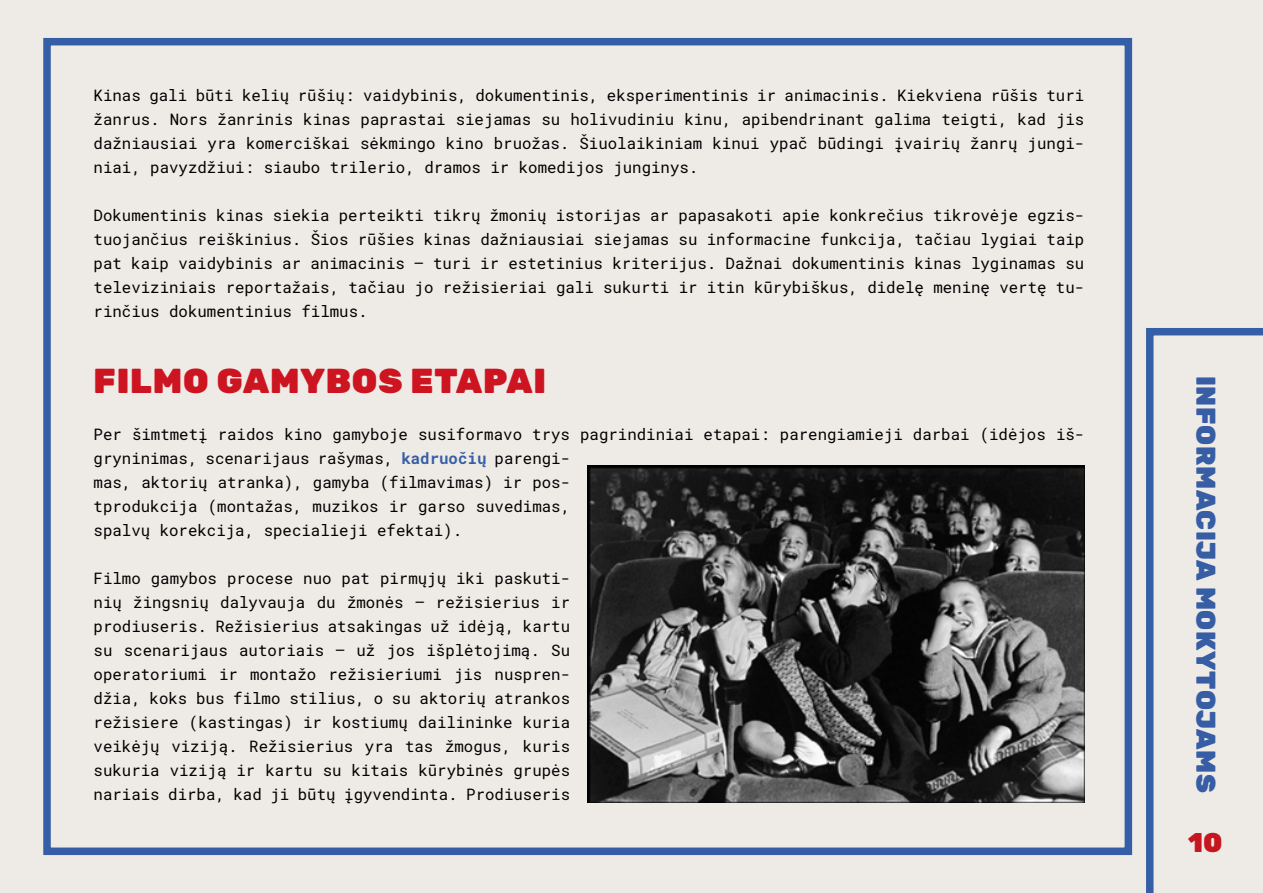
<style>
.page{position:relative;width:1263px;height:893px;background:#eeebe6}
.page>*{position:absolute;margin:0;border:0;box-sizing:border-box;transform-origin:0 0}
.poskyris{font:900 34.5px "Rubik";letter-spacing:.025em;color:#cd1421}
.poskyris-2{font:900 27px "Rubik";letter-spacing:.025em;color:#375ea5}
.myriadinis_10_pt_tek{font:900 27px "Rubik";color:#c61620}
.tekstas{font:15.75px/24px "Roboto Mono";color:#000;text-align:justify}
.s1{font-weight:700;color:#375ea5}
</style>
<div class="page">
<img style="left:588px;top:465px;width:496px;height:337px">
<div style="left:43px;top:38px;width:1089px;height:817px;border:8px solid #345ea5"></div>
<svg style="left:1146px;top:328px;width:117px;height:565px"></svg>
<p class="tekstas" style="left:94px;top:83px;width:992px">Kinas gali būti kelių rūšių: vaidybinis, dokumentinis, eksperimentinis ir animacinis. Kiekviena rūšis turi žanrus. Nors žanrinis kinas paprastai siejamas su holivudiniu kinu, apibendrinant galima teigti, kad jis dažniausiai yra komerciškai sėkmingo kino bruožas. Šiuolaikiniam kinui ypač būdingi įvairių žanrų jungi&shy;niai, pavyzdžiui: siaubo trilerio, dramos ir komedijos junginys.</p>
<p class="tekstas" style="left:94px;top:203px;width:992px">Dokumentinis kinas siekia perteikti tikrų žmonių istorijas ar papasakoti apie konkrečius tikrovėje egzis&shy;tuojančius reiškinius. Šios rūšies kinas dažniausiai siejamas su informacine funkcija, tačiau lygiai taip pat kaip vaidybinis ar animacinis – turi ir estetinius kriterijus. Dažnai dokumentinis kinas lyginamas su televiziniais reportažais, tačiau jo režisieriai gali sukurti ir itin kūrybiškus, didelę meninę vertę tu&shy;rinčius dokumentinius filmus.</p>
<p class="poskyris" style="left:94px;top:360px;width:454px">FILMO GAMYBOS ETAPAI</p>
<p class="tekstas" style="left:94px;top:422px;width:992px;text-align:left">Per šimtmetį raidos kino gamyboje susiformavo trys pagrindiniai etapai: parengiamieji darbai (idėjos iš&shy;gryninimas, scenarijaus rašymas, <span class="s1">kadruočių</span> parengi-<br>mas, aktorių atranka), gamyba (filmavimas) ir pos-<br>tprodukcija (montažas, muzikos ir garso suvedimas,<br>spalvų korekcija, specialieji efektai).</p>
<p class="tekstas" style="left:94px;top:566px;width:478px">Filmo gamybos procese nuo pat pirmųjų iki paskuti&shy;nių žingsnių dalyvauja du žmonės – režisierius ir prodiuseris. Režisierius atsakingas už idėją, kartu su scenarijaus autoriais – už jos išplėtojimą. Su operatoriumi ir montažo režisieriumi jis nuspren&shy;džia, koks bus filmo stilius, o su aktorių atrankos režisiere (kastingas) ir kostiumų dailininke kuria veikėjų viziją. Režisierius yra tas žmogus, kuris sukuria viziją ir kartu su kitais kūrybinės grupės nariais dirba, kad ji būtų įgyvendinta. Prodiuseris</p>
<p class="poskyris-2" style="left:1222px;top:376px;width:419px;rotate:90deg">INFORMACIJA MOKYTOJAMS</p>
<p class="myriadinis_10_pt_tek" style="left:1188px;top:826px;width:36px">10</p>
</div>
